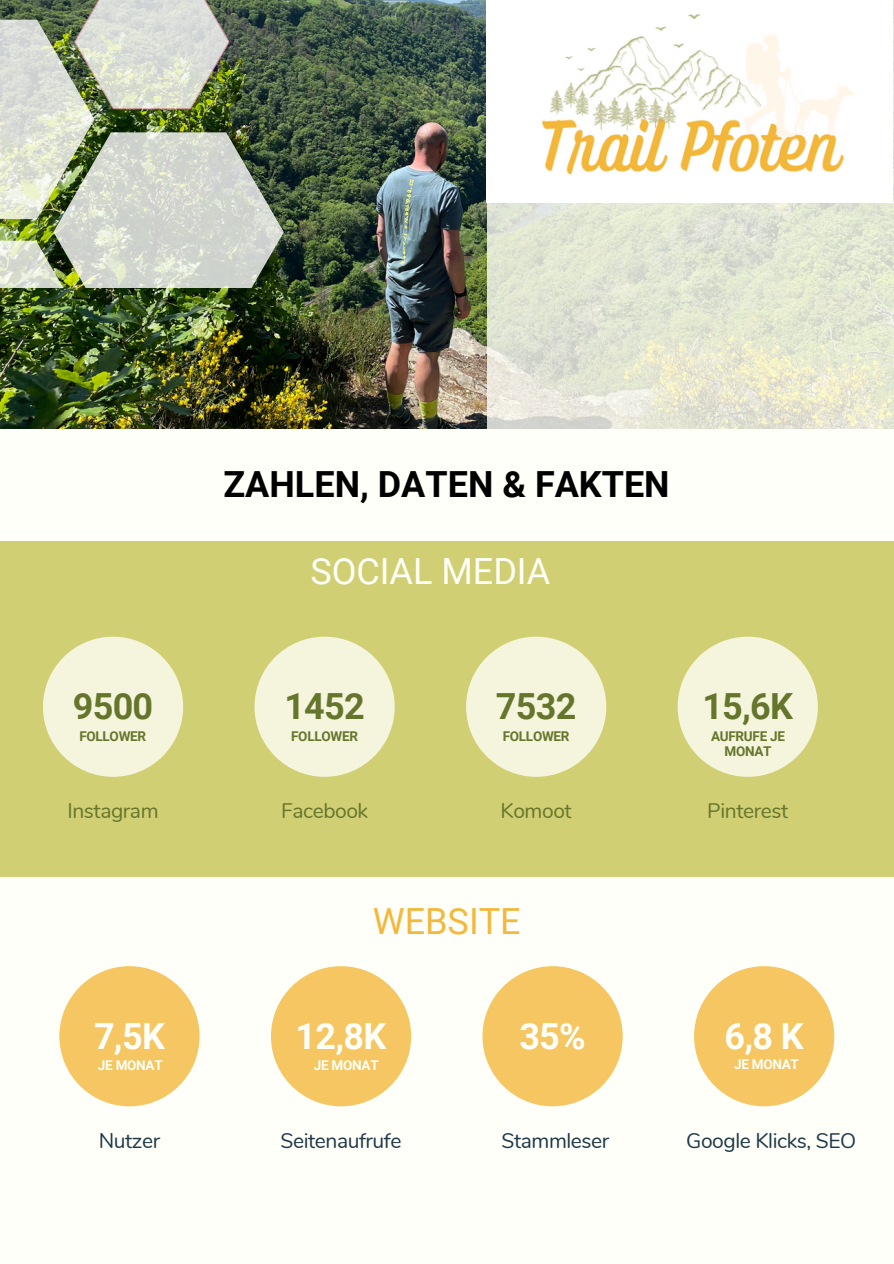
<style>
.page{position:relative;width:894px;height:1264px;background:#fff}
.page>*{position:absolute;margin:0;border:0;box-sizing:border-box;transform-origin:0 0}
.t1{font:700 36px "Roboto";color:#000}
.t2{font:700 36px "Roboto";letter-spacing:-.02em;color:#65752b}
.t3{font:700 36px "Roboto";letter-spacing:-.02em;color:#fefff8}
.t4{font:36px "Roboto";color:#fefff8}
.t5{font:36px "Roboto";color:#f3b83c}
.t6{font:21px "Nunito";letter-spacing:-.02em;color:#1f3846}
.t7{font:21px "Nunito";letter-spacing:-.02em;color:#65752b}
.t8{font:700 13.5px/15.8px "Roboto";letter-spacing:-.02em;color:#65752b;text-align:center}
.t9{font:700 13.5px "Roboto";letter-spacing:-.02em;color:#fefff8}
</style>
<div class="page">
<div style="left:0;top:0;width:893px;height:1263px;background:#fefff8"></div>
<div style="left:59px;top:966px;width:140px;height:140px;background:#f5c661;border-radius:50%"></div>
<div style="left:271px;top:966px;width:140px;height:140px;background:#f5c661;border-radius:50%"></div>
<div style="left:482px;top:966px;width:140px;height:140px;background:#f5c661;border-radius:50%"></div>
<div style="left:693px;top:966px;width:141px;height:140px;background:#f5c661;border-radius:50%"></div>
<img style="left:0;top:0;width:487px;height:428px">
<svg style="left:487px;top:203px;width:406px;height:226px;background:#e2e5d2"></svg>
<img style="left:0;top:0;width:283px;height:288px">
<div style="left:0;top:541px;width:892px;height:336px;background:#d1cf74"></div>
<div style="left:43px;top:636px;width:140px;height:140px;background:#f5f5dd;border-radius:50%"></div>
<div style="left:254px;top:636px;width:140px;height:140px;background:#f5f5dd;border-radius:50%"></div>
<div style="left:466px;top:636px;width:140px;height:140px;background:#f5f5dd;border-radius:50%"></div>
<div style="left:677px;top:636px;width:140px;height:140px;background:#f5f5dd;border-radius:50%"></div>
<img style="left:486px;top:0;width:368px;height:202px">
<p class="t1" style="left:223px;top:464px;width:447px">ZAHLEN, DATEN &amp; FAKTEN</p>
<p class="t2" style="left:73px;top:685px;width:82px">9500</p>
<h3 class="t4" style="left:310px;top:550px;width:241px">SOCIAL MEDIA</h3>
<p class="t2" style="left:284px;top:685px;width:82px">1452</p>
<h5 class="t2" style="left:496px;top:685px;width:82px">7532</h5>
<h5 class="t2" style="left:702px;top:685px;width:92px">15,6K</h5>
<p class="t8" style="left:79px;top:728px;width:68px">FOLLOWER</p>
<h2 class="t8" style="left:291px;top:728px;width:68px">FOLLOWER</h2>
<p class="t8" style="left:502px;top:728px;width:68px">FOLLOWER</p>
<h2 class="t8" style="left:710px;top:728px;width:75px">AUFRUFE JE<br>MONAT</h2>
<h2 class="t7" style="left:67px;top:797px;width:92px">Instagram</h2>
<h1 class="t3" style="left:94px;top:1015px;width:72px">7,5K</h1>
<h2 class="t7" style="left:281px;top:797px;width:88px">Facebook</h2>
<h5 class="t7" style="left:500px;top:797px;width:73px">Komoot</h5>
<h2 class="t5" style="left:372px;top:900px;width:149px">WEBSITE</h2>
<h2 class="t3" style="left:295px;top:1015px;width:92px">12,8K</h2>
<h3 class="t3" style="left:519px;top:1015px;width:68px">35%</h3>
<h5 class="t7" style="left:707px;top:797px;width:82px">Pinterest</h5>
<p class="t3" style="left:724px;top:1015px;width:81px">6,8 K</p>
<p class="t9" style="left:98px;top:1057px;width:66px">JE MONAT</p>
<h5 class="t9" style="left:314px;top:1057px;width:66px">JE MONAT</h5>
<h2 class="t9" style="left:734px;top:1056px;width:66px">JE MONAT</h2>
<p class="t6" style="left:99px;top:1126px;width:63px">Nutzer</p>
<h4 class="t6" style="left:280px;top:1126px;width:122px">Seitenaufrufe</h4>
<h2 class="t6" style="left:501px;top:1126px;width:109px">Stammleser</h2>
<h2 class="t6" style="left:686px;top:1126px;width:171px">Google Klicks, SEO</h2>
</div>
